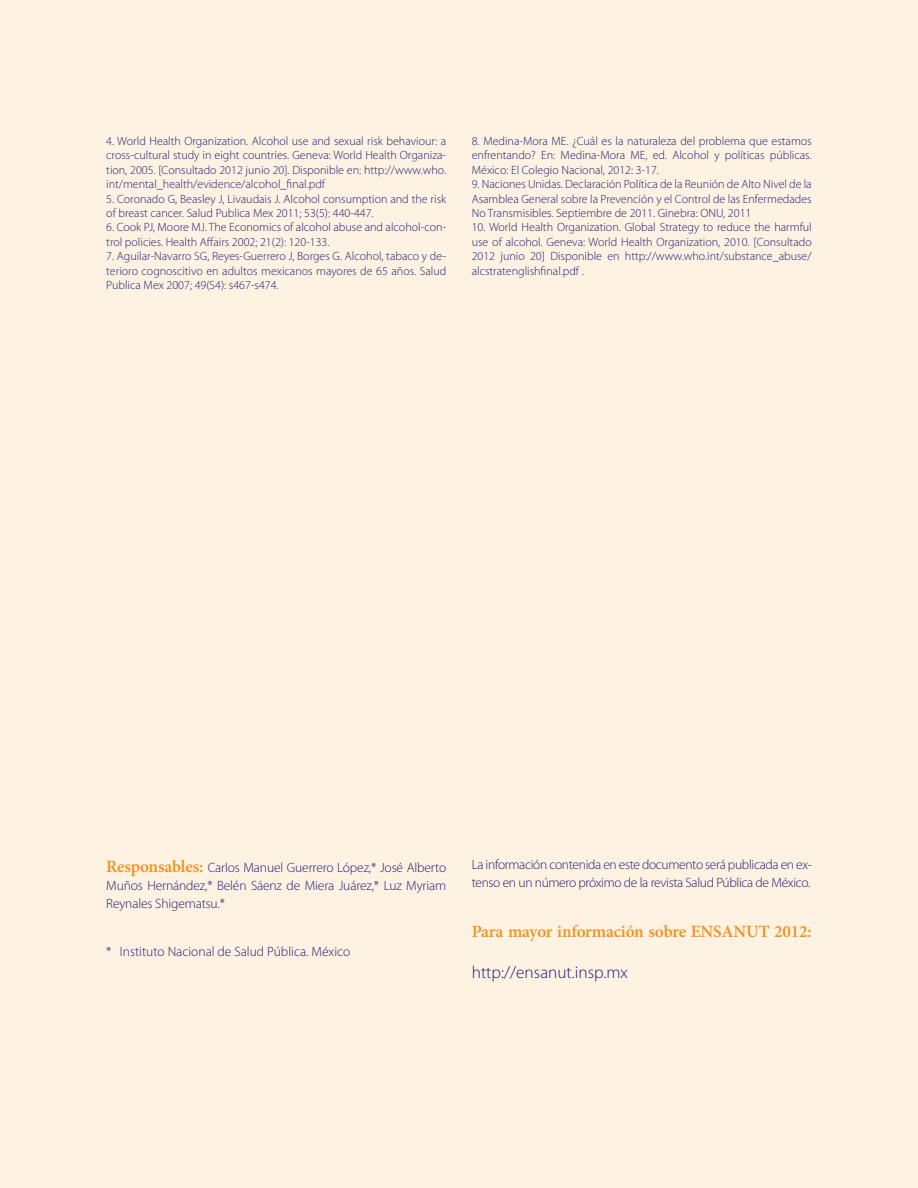
<style>
.page{position:relative;width:918px;height:1188px;background:#fff}
.page>*{position:absolute;margin:0;border:0;box-sizing:border-box;transform-origin:0 0}
.t1{font:600 17.25px "Minion Pro";letter-spacing:-.01em;color:#f4901d}
.t2{font:300 17.25px "Myriad Pro";color:#221e72}
.t3{font:300 13.5px/18px "Myriad Pro";letter-spacing:-.025em;color:#221e72;text-align:justify}
.t4{font:300 13.5px "Myriad Pro";color:#221e72}
.t5{font:300 12px/14.4px "Myriad Pro";color:#221e72;text-align:justify}
.s1{font-family:"Minion Pro";font-weight:600;font-size:17.25px;color:#f4901d}
</style>
<div class="page">
<div style="left:1px;top:0;width:917px;height:1188px;background:#fef2e3"></div>
<p class="t5" style="left:106px;top:134px;width:341px">4. World Health Organization. Alcohol use and sexual risk behaviour: a cross-cultural study in eight countries. Geneva: World Health Organiza&shy;tion, 2005. [Consultado 2012 junio 20]. Disponible en: http://www.who. int/mental_health/evidence/alcohol_final.pdf</p>
<p class="t5" style="left:106px;top:192px;width:341px">5. Coronado G, Beasley J, Livaudais J. Alcohol consumption and the risk of breast cancer. Salud Publica Mex 2011; 53(5): 440-447.</p>
<p class="t5" style="left:106px;top:220px;width:341px">6. Cook PJ, Moore MJ. The Economics of alcohol abuse and alcohol-con&shy;trol policies. Health Affairs 2002; 21(2): 120-133.</p>
<p class="t5" style="left:106px;top:249px;width:341px">7. Aguilar-Navarro SG, Reyes-Guerrero J, Borges G. Alcohol, tabaco y de&shy;terioro cognoscitivo en adultos mexicanos mayores de 65 años. Salud Publica Mex 2007; 49(S4): s467-s474.</p>
<p class="t5" style="left:472px;top:134px;width:341px">8. Medina-Mora ME. ¿Cuál es la naturaleza del problema que estamos enfrentando? En: Medina-Mora ME, ed. Alcohol y políticas públicas.<br>México: El Colegio Nacional, 2012: 3-17.</p>
<p class="t5" style="left:472px;top:177px;width:341px">9. Naciones Unidas. Declaración Política de la Reunión de Alto Nivel de la Asamblea General sobre la Prevención y el Control de las Enfermedades No Transmisibles. Septiembre de 2011. Ginebra: ONU, 2011</p>
<p class="t5" style="left:472px;top:220px;width:341px">10. World Health Organization. Global Strategy to reduce the harmful use of alcohol. Geneva: World Health Organization, 2010. [Consultado 2012 junio 20] Disponible en http://www.who.int/substance_abuse/ alcstratenglishfinal.pdf .</p>
<p class="t3" style="left:106px;top:858px;width:341px"><span class="s1">Responsables:</span> Carlos Manuel Guerrero López,* José Alberto Muños Hernández,* Belén Sáenz de Miera Juárez,* Luz Myriam Reynales Shigematsu.*</p>
<p class="t4" style="left:106px;top:944px;width:246px">* Instituto Nacional de Salud Pública. México</p>
<p class="t3" style="left:472px;top:856px;width:341px">La información contenida en este documento será publicada en ex&shy;tenso en un número próximo de la revista Salud Pública de México.</p>
<h1 class="t1" style="left:472px;top:919px;width:341px">Para mayor información sobre ENSANUT 2012:</h1>
<h1 class="t2" style="left:472px;top:963px;width:158px">http://ensanut.insp.mx</h1>
</div>
